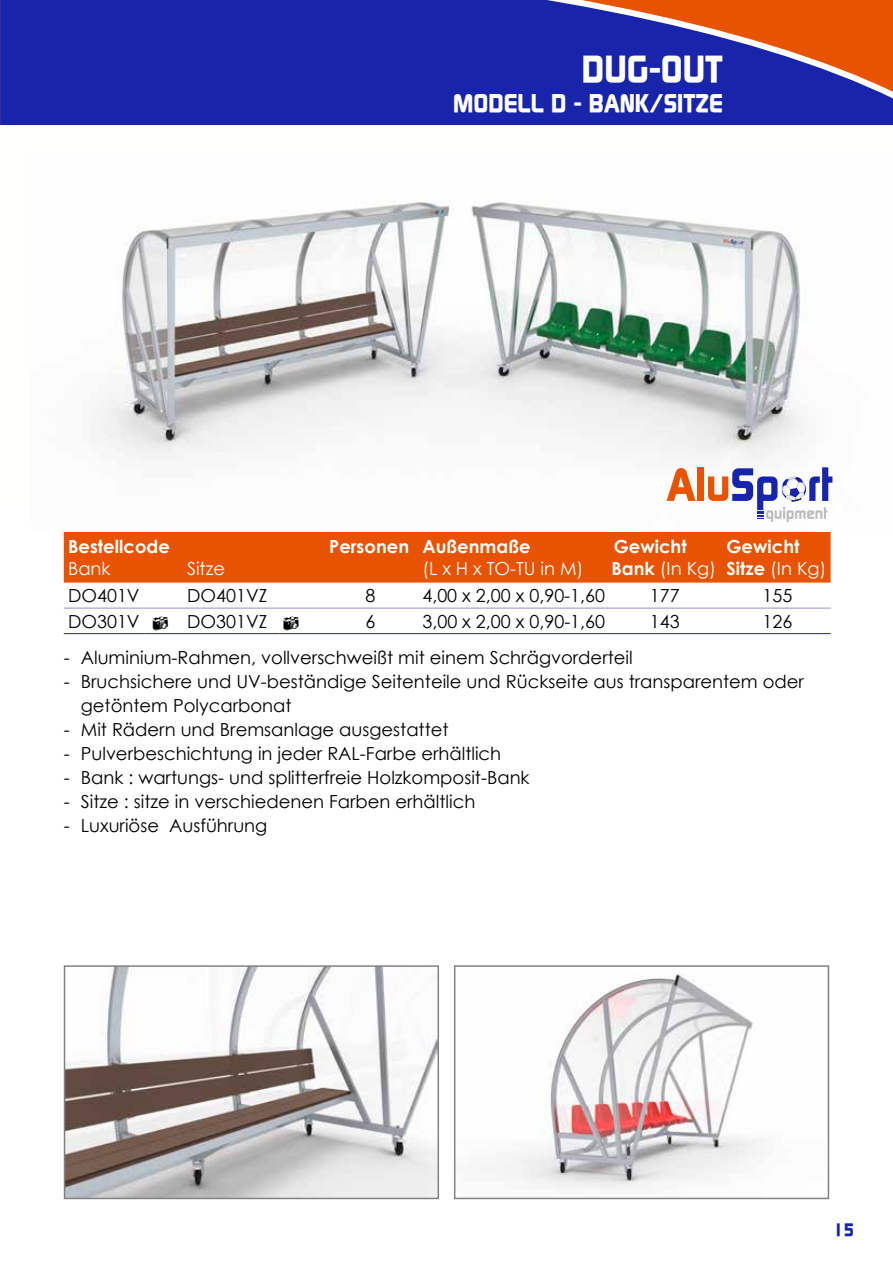
<style>
.page{position:relative;width:893px;height:1263px;background:#fff}
.page>*{position:absolute;margin:0;border:0;box-sizing:border-box;transform-origin:0 0}
.t1{font:700 37.5px "Continuum";color:#fff}
.t2{font:700 25.5px "Continuum";color:#fff}
.t3{font:18px/24px "Century Gothic";color:#000}
.t4{font:18px "Century Gothic";color:#fff}
.t5{font:700 18px "Century Gothic";color:#fff}
.t6{font:700 18px "Continuum";color:#1825aa}
.s1{font-weight:700}
</style>
<div class="page">
<div style="left:0;top:0;width:893px;height:125px;background:#1825aa"></div>
<svg style="left:196px;top:0;width:697px;height:124px;background:#3a3094"></svg>
<img style="left:67px;top:968px;width:369px;height:228px">
<div style="left:64px;top:965px;width:375px;height:234px;border:2px solid #818181"></div>
<img style="left:504px;top:974px;width:252px;height:216px">
<div style="left:454px;top:965px;width:375px;height:234px;border:2px solid #818181"></div>
<div style="left:64px;top:532px;width:767px;height:51px;background:#e75300"></div>
<hr style="left:64px;top:633px;width:80px;height:1px;background:#1825aa">
<hr style="left:144px;top:633px;width:39px;height:1px;background:#1825aa">
<hr style="left:183px;top:633px;width:96px;height:1px;background:#1825aa">
<hr style="left:279px;top:633px;width:37px;height:1px;background:#1825aa">
<hr style="left:316px;top:633px;width:102px;height:1px;background:#1825aa">
<hr style="left:418px;top:633px;width:187px;height:1px;background:#1825aa">
<hr style="left:718px;top:633px;width:113px;height:1px;background:#1825aa">
<hr style="left:64px;top:608px;width:80px;height:1px;background:#8b92d4">
<hr style="left:144px;top:608px;width:39px;height:1px;background:#8b92d4">
<hr style="left:183px;top:608px;width:96px;height:1px;background:#8b92d4">
<hr style="left:279px;top:608px;width:37px;height:1px;background:#8b92d4">
<hr style="left:316px;top:608px;width:102px;height:1px;background:#8b92d4">
<hr style="left:418px;top:608px;width:187px;height:1px;background:#8b92d4">
<hr style="left:605px;top:608px;width:113px;height:1px;background:#8b92d4">
<hr style="left:718px;top:608px;width:113px;height:1px;background:#8b92d4">
<hr style="left:605px;top:633px;width:113px;height:1px;background:#1825aa">
<img style="left:95px;top:201px;width:738px;height:300px">
<svg style="left:667px;top:468px;width:29px;height:33px"></svg>
<div style="left:698px;top:467px;width:6px;height:34px;background:#e75300"></div>
<svg style="left:708px;top:467px;width:124px;height:55px"></svg>
<h1 class="t1" style="left:582px;top:44px;width:142px">DUG-OUT</h1>
<h2 class="t2" style="left:453px;top:86px;width:271px">MODELL D - BANK/SITZE</h2>
<p class="t5" style="left:68px;top:533px;width:103px">Bestellcode</p>
<p class="t5" style="left:329px;top:533px;width:203px">Personen Außenmaße</p>
<p class="t5" style="left:614px;top:533px;width:75px">Gewicht</p>
<p class="t5" style="left:726px;top:533px;width:75px">Gewicht</p>
<p class="t4" style="left:68px;top:556px;width:44px">Bank</p>
<p class="t4" style="left:187px;top:556px;width:40px">Sitze</p>
<p class="t4" style="left:422px;top:556px;width:162px">(L x H x TO-TU in M)</p>
<p class="t4" style="left:611px;top:556px;width:216px"><span class="s1">Bank</span> (In Kg) <span class="s1">Sitze</span> (In Kg)</p>
<p class="t3" style="left:68px;top:583px;width:73px">DO401V</p>
<p class="t3" style="left:187px;top:583px;width:82px">DO401VZ</p>
<p class="t3" style="left:366px;top:583px;width:11px">8</p>
<p class="t3" style="left:422px;top:583px;width:184px">4,00 x 2,00 x 0,90-1,60</p>
<p class="t3" style="left:650px;top:583px;width:31px">177</p>
<p class="t3" style="left:762px;top:583px;width:31px">155</p>
<p class="t3" style="left:68px;top:609px;width:73px">DO301V</p>
<p class="t3" style="left:187px;top:609px;width:82px">DO301VZ</p>
<p class="t3" style="left:366px;top:609px;width:11px">6</p>
<p class="t3" style="left:422px;top:609px;width:184px">3,00 x 2,00 x 0,90-1,60</p>
<p class="t3" style="left:650px;top:609px;width:31px">143</p>
<p class="t3" style="left:762px;top:609px;width:31px">126</p>
<p class="t3" style="left:64px;top:645px;width:570px">- Aluminium-Rahmen, vollverschweißt mit einem Schrägvorderteil</p>
<p class="t3" style="left:81px;top:669px;width:725px;text-indent:-17px">- Bruchsichere und UV-beständige Seitenteile und Rückseite aus transparentem oder getöntem Polycarbonat</p>
<p class="t3" style="left:64px;top:717px;width:386px">- Mit Rädern und Bremsanlage ausgestattet</p>
<p class="t3" style="left:64px;top:741px;width:439px">- Pulverbeschichtung in jeder RAL-Farbe erhältlich</p>
<p class="t3" style="left:64px;top:765px;width:467px">- Bank : wartungs- und splitterfreie Holzkomposit-Bank</p>
<p class="t3" style="left:64px;top:789px;width:413px">- Sitze : sitze in verschiedenen Farben erhältlich</p>
<p class="t3" style="left:64px;top:813px;width:205px">- Luxuriöse Ausführung</p>
<p class="t6" style="left:833px;top:1218px;width:23px">15</p>
</div>
